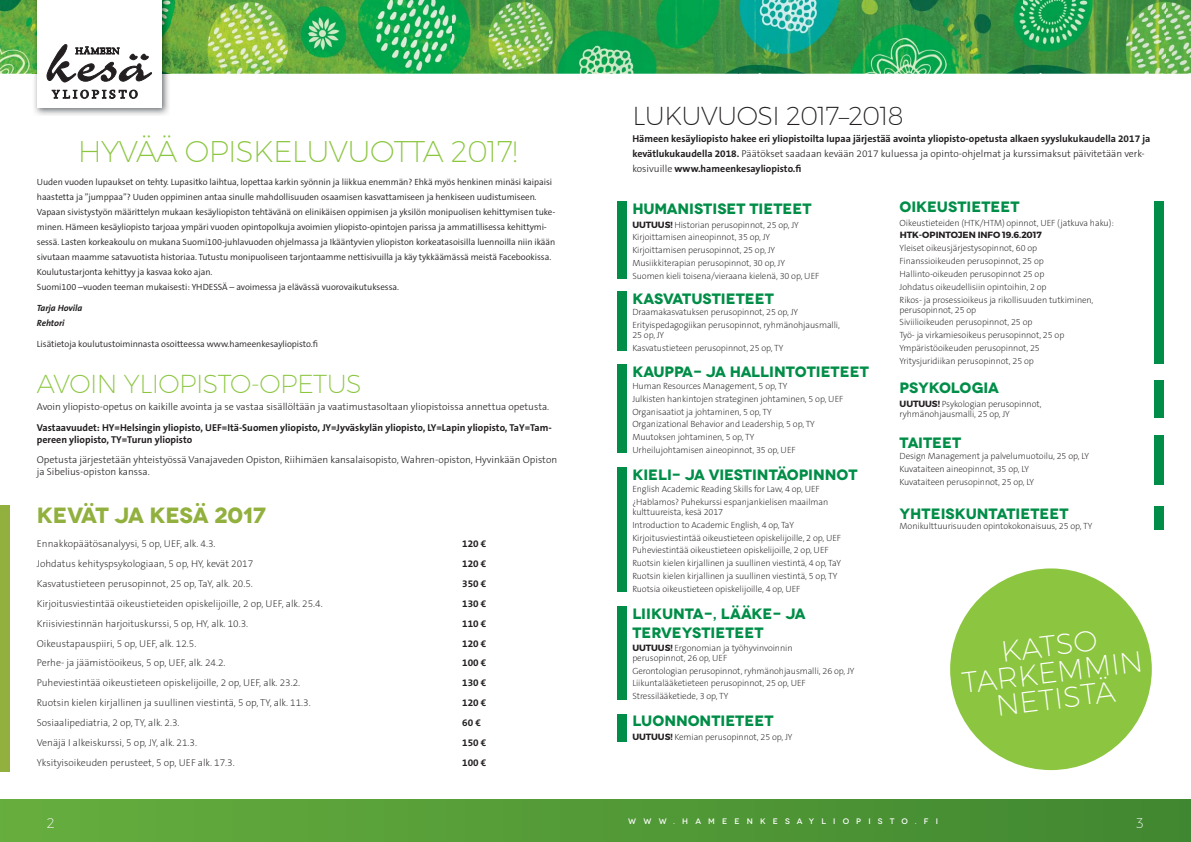
<style>
.page{position:relative;width:1191px;height:842px;background:#fff}
.page>*{position:absolute;margin:0;border:0;box-sizing:border-box;transform-origin:0 0}
.t1{font:200 30px "Montserrat";letter-spacing:-.02em;color:#8cc641}
.t2{font:200 29.2px/26.3px "Montserrat";color:#fff;text-align:center}
.t3{font:200 26px "Montserrat";letter-spacing:-.02em;color:#8cc641}
.t4{font:200 26px "Montserrat";letter-spacing:-.02em;color:#231f20}
.t5{font:700 22px "Novecentowide";letter-spacing:-.01em;color:#91b03d}
.t6{font:700 15px/19px "Novecentowide";color:#008d47}
.t7{font:200 14px "Montserrat";color:#fff}
.t8{font:200 10px "The Sans B W2";color:#231f20}
.t9{font:300 10px/12px "The Sans B W3";color:#231f20}
.t10{font:700 10px/12px "The Sans B W7";color:#231f20}
.t11{font:200 9px/12.8px "The Sans B W2";letter-spacing:-.01em;color:#231f20}
.t12{font:300 9px/15px "The Sans B W4";letter-spacing:-.005em;color:#231f20}
.t13{font:700 9px "Montserrat";color:#231f20}
.t14{font:italic 700 9px/15px "The Sans B W7";letter-spacing:-.005em;color:#231f20}
.t15{font:500 8px "Novecentowide";letter-spacing:.895em;color:#fff}
.s1{font-family:"The Sans B W7";font-weight:700}
.s2{font-family:"The Sans B W3";font-weight:300}
.s3{font-family:"Montserrat";font-weight:700}
</style>
<div class="page">
<img style="left:0;top:0;width:33px;height:74px">
<img style="left:170px;top:0;width:1021px;height:74px">
<div style="left:0;top:799px;width:1191px;height:43px;background:linear-gradient(to right,#66ae3e,#408731)"></div>
<img style="left:33px;top:0;width:137px;height:115px">
<div style="left:37px;top:0;width:125px;height:108px;background:#fff"></div>
<svg style="left:52px;top:90px;width:85px;height:8px"></svg>
<div style="left:129px;top:90px;width:8px;height:8px;border:1px solid #231f20;border-radius:50%"></div>
<div style="left:131px;top:90px;width:5px;height:8px;border:1px solid #231f20;border-radius:50%"></div>
<svg style="left:47px;top:45px;width:105px;height:37px"></svg>
<div style="left:950px;top:568px;width:201px;height:202px;background:#8cc640;border-radius:50%"></div>
<div style="left:617px;top:202px;width:9px;height:77px;background:#008d47"></div>
<div style="left:1154px;top:202px;width:10px;height:162px;background:#008d47"></div>
<div style="left:617px;top:291px;width:9px;height:60px;background:#008d47"></div>
<div style="left:1154px;top:380px;width:10px;height:38px;background:#008d47"></div>
<div style="left:617px;top:364px;width:9px;height:89px;background:#008d47"></div>
<div style="left:617px;top:467px;width:9px;height:125px;background:#008d47"></div>
<div style="left:617px;top:606px;width:9px;height:93px;background:#008d47"></div>
<div style="left:1154px;top:506px;width:10px;height:24px;background:#008d47"></div>
<div style="left:0;top:505px;width:10px;height:267px;background:#91b03d"></div>
<div style="left:1154px;top:435px;width:10px;height:50px;background:#008d47"></div>
<div style="left:617px;top:714px;width:9px;height:27px;background:#008d47"></div>
<h1 class="t1" style="left:78px;top:137px;width:441px">HYVÄÄ OPISKELUVUOTTA 2017!</h1>
<p class="t12" style="left:37px;top:175px;width:520px">Uuden vuoden lupaukset on tehty. Lupasitko laihtua, lopettaa karkin syönnin ja liikkua enemmän? Ehkä myös henkinen minäsi kaipaisi haastetta ja ”jumppaa”? Uuden oppiminen antaa sinulle mahdollisuuden osaamisen kasvattamiseen ja henkiseen uudistumiseen.<br>Vapaan sivistystyön määrittelyn mukaan kesäyliopiston tehtävänä on elinikäisen oppimisen ja yksilön monipuolisen kehittymisen tuke&shy;minen. Hämeen kesäyliopisto tarjoaa ympäri vuoden opintopolkuja avoimien yliopisto-opintojen parissa ja ammatillisessa kehittymi&shy;sessä. Lasten korkeakoulu on mukana Suomi100-juhlavuoden ohjelmassa ja Ikääntyvien yliopiston korkeatasoisilla luennoilla niin ikään sivutaan maamme satavuotista historiaa. Tutustu monipuoliseen tarjontaamme nettisivuilla ja käy tykkäämässä meistä Facebookissa.<br>Koulutustarjonta kehittyy ja kasvaa koko ajan.<br>Suomi100 –vuoden teeman mukaisesti: YHDESSÄ – avoimessa ja elävässä vuorovaikutuksessa.</p>
<p class="t14" style="left:37px;top:301px;width:47px">Tarja Hovila<br>Rehtori</p>
<p class="t12" style="left:37px;top:336px;width:283px">Lisätietoja koulutustoiminnasta osoitteessa www.hameenkesayliopisto.fi</p>
<h3 class="t3" style="left:37px;top:371px;width:326px">AVOIN YLIOPISTO-OPETUS</h3>
<p class="t9" style="left:37px;top:401px;width:514px">Avoin yliopisto-opetus on kaikille avointa ja se vastaa sisällöltään ja vaatimustasoltaan yliopistoissa annettua opetusta.</p>
<p class="t10" style="left:37px;top:422px;width:516px">Vastaavuudet: HY=Helsingin yliopisto, UEF=Itä-Suomen yliopisto, JY=Jyväskylän yliopisto, LY=Lapin yliopisto, TaY=Tam&shy;pereen yliopisto, TY=Turun yliopisto</p>
<p class="t9" style="left:37px;top:454px;width:522px">Opetusta järjestetään yhteistyössä Vanajaveden Opiston, Riihimäen kansalaisopisto, Wahren-opiston, Hyvinkään Opiston ja Sibelius-opiston kanssa.</p>
<h3 class="t5" style="left:37px;top:502px;width:230px">KEVÄT JA KESÄ 2017</h3>
<p class="t8" style="left:37px;top:539px;width:180px">Ennakkopäätösanalyysi, 5 op, UEF, alk. 4.3.</p>
<p class="t10" style="left:462px;top:538px;width:26px">120 €</p>
<p class="t8" style="left:37px;top:559px;width:218px">Johdatus kehityspsykologiaan, 5 op, HY, kevät 2017</p>
<p class="t10" style="left:462px;top:558px;width:26px">120 €</p>
<p class="t8" style="left:37px;top:579px;width:217px">Kasvatustieteen perusopinnot, 25 op, TaY, alk. 20.5.</p>
<p class="t10" style="left:462px;top:578px;width:26px">350 €</p>
<p class="t8" style="left:37px;top:598px;width:287px">Kirjoitusviestintää oikeustieteiden opiskelĳoille, 2 op, UEF, alk. 25.4.</p>
<p class="t10" style="left:462px;top:598px;width:26px">130 €</p>
<p class="t8" style="left:37px;top:618px;width:213px">Kriisiviestinnän harjoituskurssi, 5 op, HY, alk. 10.3.</p>
<p class="t10" style="left:462px;top:618px;width:26px">110 €</p>
<p class="t8" style="left:37px;top:638px;width:161px">Oikeustapauspiiri, 5 op, UEF, alk. 12.5.</p>
<p class="t10" style="left:462px;top:638px;width:26px">120 €</p>
<p class="t8" style="left:37px;top:658px;width:190px">Perhe- ja jäämistöoikeus, 5 op, UEF, alk. 24.2.</p>
<p class="t10" style="left:462px;top:657px;width:26px">100 €</p>
<p class="t8" style="left:37px;top:678px;width:265px">Puheviestintää oikeustieteen opiskelĳoille, 2 op, UEF, alk. 23.2.</p>
<p class="t10" style="left:462px;top:677px;width:26px">130 €</p>
<p class="t8" style="left:37px;top:698px;width:275px">Ruotsin kielen kirjallinen ja suullinen viestintä, 5 op, TY, alk. 11.3.</p>
<p class="t10" style="left:462px;top:697px;width:26px">120 €</p>
<p class="t8" style="left:37px;top:717px;width:144px">Sosiaalipediatria, 2 op, TY, alk. 2.3.</p>
<p class="t10" style="left:462px;top:717px;width:20px">60 €</p>
<p class="t8" style="left:37px;top:737px;width:162px">Venäjä I alkeiskurssi, 5 op, JY, alk. 21.3.</p>
<p class="t10" style="left:462px;top:737px;width:26px">150 €</p>
<p class="t8" style="left:37px;top:757px;width:199px">Yksityisoikeuden perusteet, 5 op, UEF alk. 17.3.</p>
<p class="t10" style="left:462px;top:757px;width:26px">100 €</p>
<h3 class="t4" style="left:632px;top:103px;width:273px">LUKUVUOSI 2017–2018</h3>
<p class="t10" style="left:632px;top:133px;width:519px">Hämeen kesäyliopisto hakee eri yliopistoilta lupaa järjestää avointa yliopisto-opetusta alkaen syyslukukaudella 2017 ja</p>
<p class="t9" style="left:632px;top:148px;width:514px"><span class="s1">kevätlukukaudella 2018.</span> Päätökset saadaan kevään 2017 kuluessa ja opinto-ohjelmat ja kurssimaksut päivitetään verk-</p>
<p class="t10" style="left:632px;top:163px;width:171px"><span class="s2">kosivuille</span> www.hameenkesayliopisto.fi</p>
<h3 class="t6" style="left:632px;top:200px;width:181px">HUMANISTISET TIETEET</h3>
<p class="t11" style="left:632px;top:218px;width:188px"><span class="s3">UUTUUS!</span> Historian perusopinnot, 25 op, JY Kirjoittamisen aineopinnot, 35 op, JY Kirjoittamisen perusopinnot, 25 op, JY Musiikkiterapian perusopinnot, 30 op, JY<br>Suomen kieli toisena/vieraana kielenä, 30 op, UEF</p>
<h3 class="t6" style="left:632px;top:289px;width:143px">KASVATUSTIETEET</h3>
<p class="t11" style="left:632px;top:306px;width:209px">Draamakasvatuksen perusopinnot, 25 op, JY<br>Erityispedagogiikan perusopinnot, ryhmänohjausmalli,</p>
<p class="t11" style="left:632px;top:329px;width:153px">25 op, JY<br>Kasvatustieteen perusopinnot, 25 op, TY</p>
<h3 class="t6" style="left:632px;top:362px;width:238px">KAUPPA- JA HALLINTOTIETEET</h3>
<p class="t11" style="left:632px;top:380px;width:212px">Human Resources Management, 5 op, TY<br>Julkisten hankintojen strateginen johtaminen, 5 op, UEF Organisaatiot ja johtaminen, 5 op, TY<br>Organizational Behavior and Leadership, 5 op, TY Muutoksen johtaminen, 5 op, TY<br>Urheilujohtamisen aineopinnot, 35 op, UEF</p>
<h3 class="t6" style="left:632px;top:465px;width:227px">KIELI- JA VIESTINTÄOPINNOT</h3>
<p class="t11" style="left:632px;top:483px;width:197px">English Academic Reading Skills for Law, 4 op, UEF ¿Hablamos? Puhekurssi espanjankielisen maailman</p>
<p class="t11" style="left:632px;top:506px;width:210px">kulttuureista, kesä 2017<br>Introduction to Academic English, 4 op, TaY Kirjoitusviestintää oikeustieteen opiskelĳoille, 2 op, UEF Puheviestintää oikeustieteen opiskelĳoille, 2 op, UEF Ruotsin kielen kirjallinen ja suullinen viestintä, 4 op, TaY Ruotsin kielen kirjallinen ja suullinen viestintä, 5 op, TY Ruotsia oikeustieteen opiskelĳoille, 4 op, UEF</p>
<h3 class="t6" style="left:632px;top:604px;width:175px">LIIKUNTA-, LÄÄKE- JA<br>TERVEYSTIETEET</h3>
<p class="t11" style="left:632px;top:643px;width:162px;line-height:10px"><span class="s3">UUTUUS!</span> Ergonomian ja työhyvinvoinnin perusopinnot, 26 op, UEF</p>
<p class="t11" style="left:632px;top:664px;width:223px">Gerontologian perusopinnot, ryhmänohjausmalli, 26 op, JY<br>Liikuntalääketieteen perusopinnot, 25 op, UEF<br>Stressilääketiede, 3 op, TY</p>
<h3 class="t6" style="left:632px;top:712px;width:143px">LUONNONTIETEET</h3>
<p class="t11" style="left:632px;top:731px;width:161px"><span class="s3">UUTUUS!</span> Kemian perusopinnot, 25 op, JY</p>
<h3 class="t6" style="left:899px;top:197px;width:121px">OIKEUSTIETEET</h3>
<p class="t11" style="left:899px;top:216px;width:216px">Oikeustieteiden (HTK/HTM) opinnot, UEF (jatkuva haku):</p>
<p class="t13" style="left:899px;top:231px;width:144px">HTK-OPINTOJEN INFO 19.6.2017</p>
<p class="t11" style="left:899px;top:242px;width:195px">Yleiset oikeusjärjestysopinnot, 60 op Finanssioikeuden perusopinnot, 25 op Hallinto-oikeuden perusopinnot 25 op<br>Johdatus oikeudellisiin opintoihin, 2 op<br>Rikos- ja prosessioikeus ja rikollisuuden tutkiminen,</p>
<p class="t11" style="left:899px;top:303px;width:166px">perusopinnot, 25 op<br>Siviilioikeuden perusopinnot, 25 op<br>Työ- ja virkamiesoikeus perusopinnot, 25 op Ympäristöoikeuden perusopinnot, 25<br>Yritysjuridiikan perusopinnot, 25 op</p>
<h3 class="t6" style="left:899px;top:378px;width:101px">PSYKOLOGIA</h3>
<p class="t11" style="left:899px;top:399px;width:143px;line-height:10px"><span class="s3">UUTUUS!</span> Psykologian perusopinnot, ryhmänohjausmalli, 25 op, JY</p>
<h3 class="t6" style="left:899px;top:433px;width:63px">TAITEET</h3>
<p class="t11" style="left:899px;top:450px;width:191px">Design Management ja palvelumuotoilu, 25 op, LY<br>Kuvataiteen aineopinnot, 35 op, LY<br>Kuvataiteen perusopinnot, 25 op, LY</p>
<h3 class="t6" style="left:899px;top:504px;width:170px">YHTEISKUNTATIETEET</h3>
<p class="t11" style="left:899px;top:520px;width:194px">Monikulttuurisuuden opintokokonaisuus, 25 op, TY</p>
<h2 class="t2" style="left:957px;top:646px;width:183px;rotate:-7deg">KATSO<br>TARKEMMIN<br>NETISTÄ</h2>
<h3 class="t7" style="left:47px;top:816px;width:10px">2</h3>
<p class="t15" style="left:628px;top:816px;width:311px">WWW.HAMEENKESAYLIOPISTO.FI</p>
<h3 class="t7" style="left:1136px;top:816px;width:9px">3</h3>
</div>
